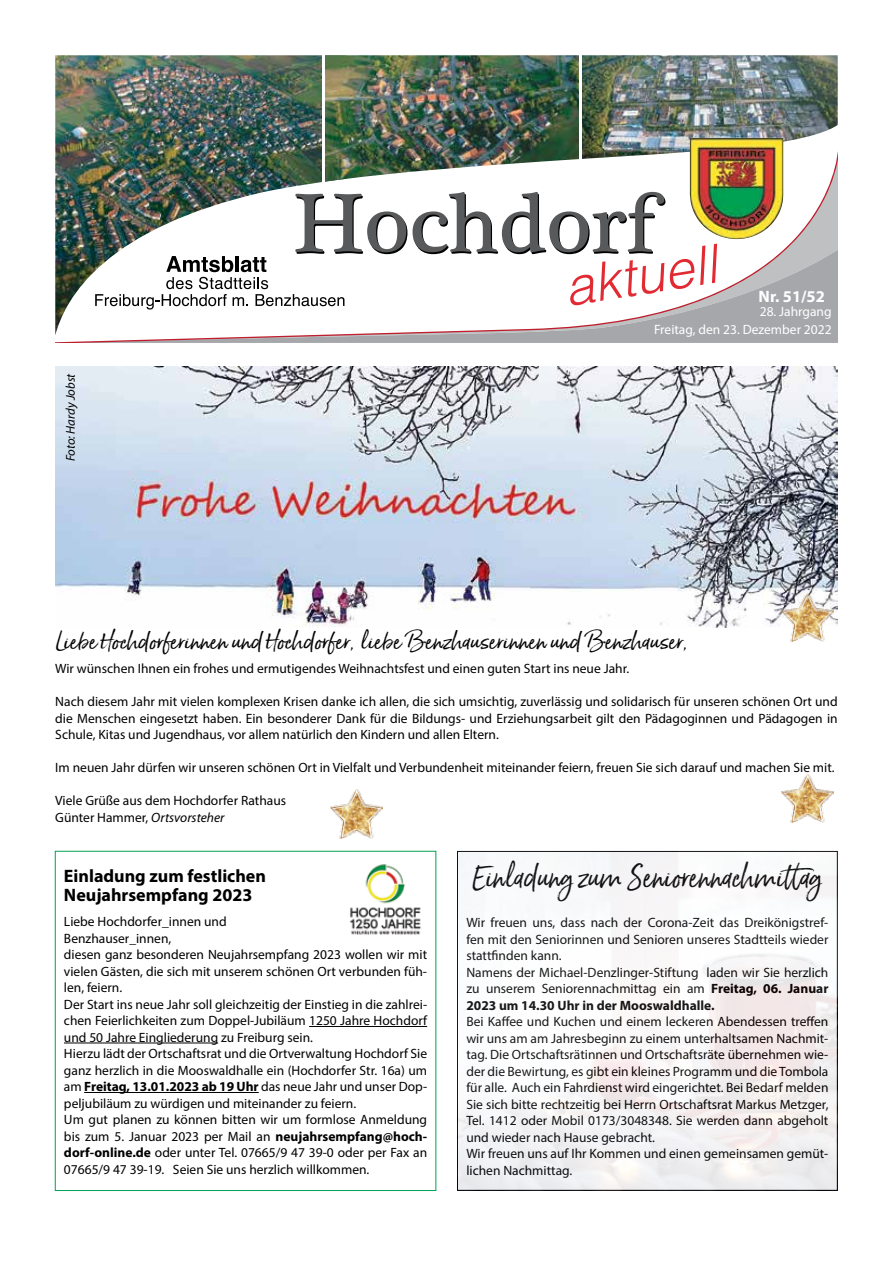
<style>
.page{position:relative;width:893px;height:1263px;background:#fff}
.page>*{position:absolute;margin:0;border:0;box-sizing:border-box;transform-origin:0 0}
.t1{font:28.5px "Born Ready";color:#000}
.t2{font:21px "Born Ready";color:#000;scale:1.11 1}
.t3{font:700 18px/19.5px "Myriad Pro";color:#000}
.t4{font:700 16.5px "Myriad Pro";color:#fff}
.t5{font:13.5px/16.5px "Myriad Pro";color:#000}
.t6{font:13.5px/18px "Myriad Pro";color:#fff;text-align:right}
.t7{font:italic 12.75px "Myriad Pro";color:#000}
.s1{font-style:italic}
.s2{font-weight:700}
</style>
<div class="page">
<img style="left:55px;top:55px;width:267px;height:92px">
<img style="left:325px;top:55px;width:254px;height:92px">
<img style="left:582px;top:55px;width:256px;height:92px">
<img style="left:55px;top:147px;width:783px;height:196px">
<img style="left:690px;top:138px;width:93px;height:101px">
<hr style="left:309px;top:1026px;width:118px;height:1px;background:#000">
<hr style="left:64px;top:1043px;width:154px;height:1px;background:#000">
<hr style="left:84px;top:1092px;width:175px;height:1px;background:#000">
<div style="left:55px;top:851px;width:381px;height:340px;border:1px solid #00a253"></div>
<img style="left:350px;top:864px;width:71px;height:71px">
<div style="left:457px;top:851px;width:380px;height:339px;background:linear-gradient(to right,#f9fbfc,#f5f0f1)"></div>
<div style="left:457px;top:851px;width:381px;height:340px;border:1px solid #000"></div>
<img style="left:782px;top:774px;width:52px;height:49px">
<img style="left:331px;top:789px;width:52px;height:49px">
<img style="left:55px;top:367px;width:783px;height:260px">
<img style="left:782px;top:592px;width:52px;height:50px">
<p class="t7" style="left:64px;top:461px;width:90px;rotate:-90deg">Foto: Hardy Jobst</p>
<p class="t4" style="left:759px;top:285px;width:68px">Nr. 51/52</p>
<p class="t6" style="left:654px;top:302px;width:179px">28. Jahrgang<br>Freitag, den 23. Dezember 2022</p>
<h2 class="t2" style="left:55px;top:629px;width:570px">Liebe Hochdorferinnen und Hochdorfer, liebe Benzhauserinnen und Benzhauser,</h2>
<p class="t5" style="left:55px;top:660px;width:575px">Wir wünschen Ihnen ein frohes und ermutigendes Weihnachtsfest und einen guten Start ins neue Jahr.</p>
<p class="t5" style="left:55px;top:693px;width:784px;text-align:justify">Nach diesem Jahr mit vielen komplexen Krisen danke ich allen, die sich umsichtig, zuverlässig und solidarisch für unseren schönen Ort und die Menschen eingesetzt haben. Ein besonderer Dank für die Bildungs- und Erziehungsarbeit gilt den Pädagoginnen und Pädagogen in Schule, Kitas und Jugendhaus, vor allem natürlich den Kindern und allen Eltern.</p>
<p class="t5" style="left:55px;top:759px;width:781px">Im neuen Jahr dürfen wir unseren schönen Ort in Vielfalt und Verbundenheit miteinander feiern, freuen Sie sich darauf und machen Sie mit.</p>
<p class="t5" style="left:55px;top:792px;width:232px">Viele Grüße aus dem Hochdorfer Rathaus<br>Günter Hammer, <span class="s1">Ortsvorsteher</span></p>
<h3 class="t3" style="left:64px;top:865px;width:204px">Einladung zum festlichen<br>Neujahrsempfang 2023</h3>
<p class="t5" style="left:64px;top:913px;width:365px">Liebe Hochdorfer_innen und<br>Benzhauser_innen,<br>diesen ganz besonderen Neujahrsempfang 2023 wollen wir mit vielen Gästen, die sich mit unserem schönen Ort verbunden füh&shy;len, feiern.<br>Der Start ins neue Jahr soll gleichzeitig der Einstieg in die zahlrei&shy;chen Feierlichkeiten zum Doppel-Jubiläum 1250 Jahre Hochdorf und 50 Jahre Eingliederung zu Freiburg sein.<br>Hierzu lädt der Ortschaftsrat und die Ortverwaltung Hochdorf Sie ganz herzlich in die Mooswaldhalle ein (Hochdorfer Str. 16a) um am <span class="s2">Freitag, 13.01.2023 ab 19 Uhr</span> das neue Jahr und unser Dop&shy;peljubiläum zu würdigen und miteinander zu feiern.<br>Um gut planen zu können bitten wir um formlose Anmeldung bis zum 5. Januar 2023 per Mail an <span class="s2">neujahrsempfang@hoch&shy;dorf-online.de</span> oder unter Tel. 07665/9 47 39-0 oder per Fax an 07665/9 47 39-19. Seien Sie uns herzlich willkommen.</p>
<h1 class="t1" style="left:472px;top:859px;width:351px">Einladung zum Seniorennachmittag</h1>
<p class="t5" style="left:466px;top:914px;width:364px">Wir freuen uns, dass nach der Corona-Zeit das Dreikönigstref&shy;fen mit den Seniorinnen und Senioren unseres Stadtteils wieder stattfinden kann.<br>Namens der Michael-Denzlinger-Stiftung laden wir Sie herzlich zu unserem Seniorennachmittag ein am <span class="s2">Freitag, 06. Januar 2023 um 14.30 Uhr in der Mooswaldhalle.</span></p>
<p class="t5" style="left:466px;top:1013px;width:364px">Bei Kaffee und Kuchen und einem leckeren Abendessen treffen wir uns am am Jahresbeginn zu einem unterhaltsamen Nachmit&shy;tag. Die Ortschaftsrätinnen und Ortschaftsräte übernehmen wie&shy;der die Bewirtung, es gibt ein kleines Programm und die Tombola für alle. Auch ein Fahrdienst wird eingerichtet. Bei Bedarf melden Sie sich bitte rechtzeitig bei Herrn Ortschaftsrat Markus Metzger, Tel. 1412 oder Mobil 0173/3048348. Sie werden dann abgeholt und wieder nach Hause gebracht.<br>Wir freuen uns auf Ihr Kommen und einen gemeinsamen gemüt&shy;lichen Nachmittag.</p>
</div>
